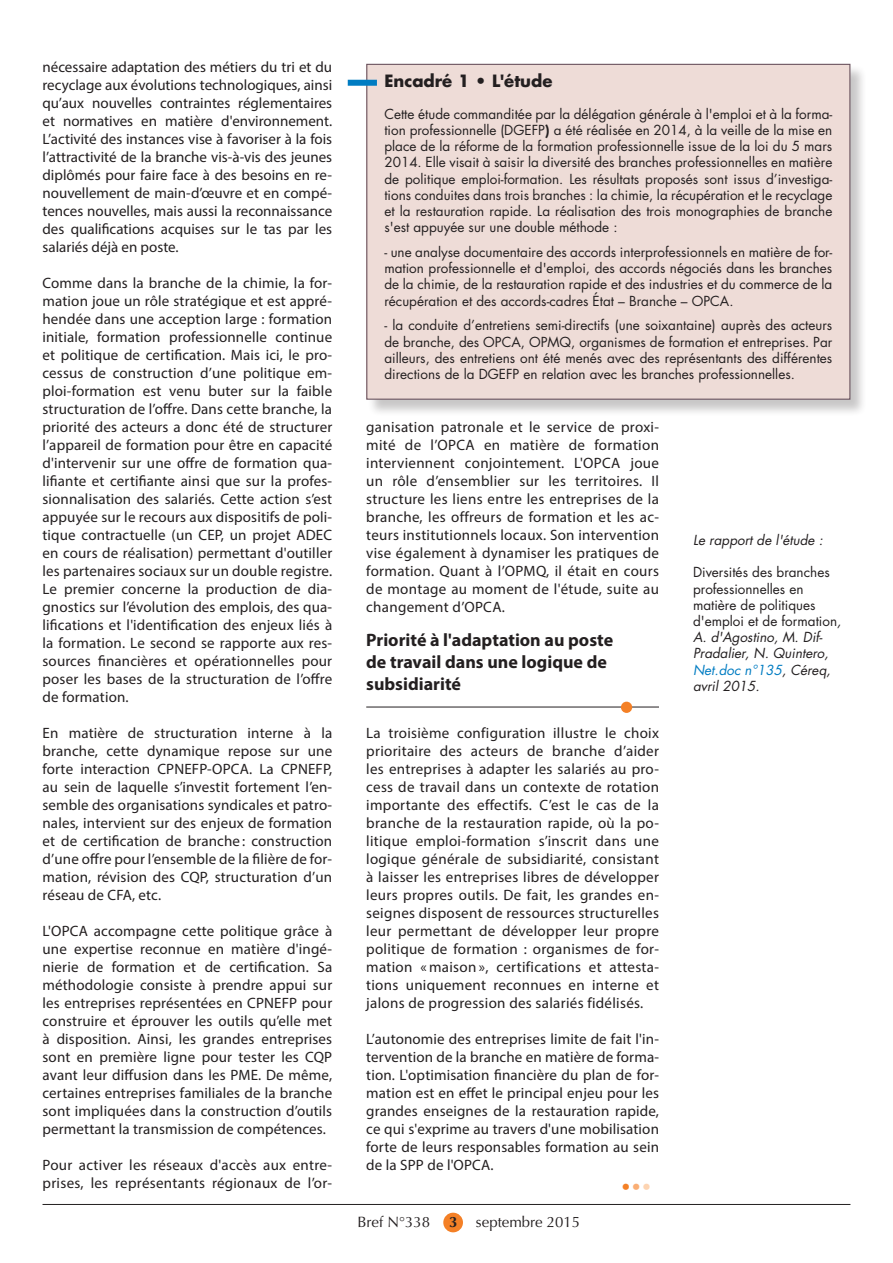
<style>
.page{position:relative;width:893px;height:1263px;background:#fff}
.page>*{position:absolute;margin:0;border:0;box-sizing:border-box;transform-origin:0 0}
.INTERTITRES{font:700 18px/21.6px "Myriad Pro";color:#231f20}
.TITREENCADRE{font:700 16.5px "Futura";color:#231f20}
.t1{font:300 16.5px "Futura";color:#f48026}
.TEXTE{font:15px/18px "Myriad Pro";letter-spacing:.01em;color:#231f20;text-align:justify}
.t2{font:15px "Optima";color:#231f20}
.t3{font:700 15px "Optima";color:#231f20}
.TEXTEENCADRE{font:13.5px/16.2px "Futura";color:#231f20;text-align:justify}
.ENCARTS{font:13.5px/16.2px "Futura";color:#231f20}
.ENCARTS-2{font:italic 13.5px "Futura";color:#231f20}
.s1{font-weight:700}
.s2{color:#faae74}
.s3{color:#fdd4b2}
.s4{font-style:italic}
.s5{font-style:italic;color:#007cc2}
</style>
<div class="page">
<div style="left:443px;top:1213px;width:20px;height:19px;background:#f48026;border-radius:50%"></div>
<hr style="left:43px;top:1204px;width:807px;height:1px;background:#231f20">
<hr style="left:366px;top:707px;width:293px;height:1px;background:#231f20">
<div style="left:621px;top:702px;width:11px;height:11px;background:#f48026;border-radius:50%"></div>
<div style="left:367px;top:65px;width:501px;height:352px;background:#231f20;opacity:.25"></div>
<div style="left:367px;top:64px;width:483px;height:335px;background:#eedcd7"></div>
<div style="left:348px;top:80px;width:29px;height:6px;background:#007cc2"></div>
<p class="TEXTE" style="left:43px;top:58px;width:291px">nécessaire adaptation des métiers du tri et du recyclage aux évolutions technologiques, ainsi qu’aux nouvelles contraintes réglementaires et normatives en matière d'environnement.<br>L’activité des instances vise à favoriser à la fois l’attractivité de la branche vis-à-vis des jeunes diplômés pour faire face à des besoins en re&shy;nouvellement de main-d’œuvre et en compé&shy;tences nouvelles, mais aussi la reconnaissance des qualifications acquises sur le tas par les salariés déjà en poste.</p>
<p class="TEXTE" style="left:43px;top:274px;width:291px">Comme dans la branche de la chimie, la for&shy;mation joue un rôle stratégique et est appré&shy;hendée dans une acception large : formation initiale, formation professionnelle continue et politique de certification. Mais ici, le pro&shy;cessus de construction d’une politique em&shy;ploi-formation est venu buter sur la faible structuration de l’offre. Dans cette branche, la priorité des acteurs a donc été de structurer l’appareil de formation pour être en capacité d'intervenir sur une offre de formation qua&shy;lifiante et certifiante ainsi que sur la profes&shy;sionnalisation des salariés. Cette action s’est appuyée sur le recours aux dispositifs de poli&shy;tique contractuelle (un CEP, un projet ADEC en cours de réalisation) permettant d'outiller les partenaires sociaux sur un double registre.<br>Le premier concerne la production de dia&shy;gnostics sur l’évolution des emplois, des qua&shy;lifications et l'identification des enjeux liés à la formation. Le second se rapporte aux res&shy;sources financières et opérationnelles pour poser les bases de la structuration de l’offre de formation.</p>
<p class="TEXTE" style="left:43px;top:724px;width:291px">En matière de structuration interne à la branche, cette dynamique repose sur une forte interaction CPNEFP-OPCA. La CPNEFP, au sein de laquelle s’investit fortement l’en&shy;semble des organisations syndicales et patro&shy;nales, intervient sur des enjeux de formation et de certification de branche : construction d’une offre pour l’ensemble de la filière de for&shy;mation, révision des CQP, structuration d’un réseau de CFA, etc.</p>
<p class="TEXTE" style="left:43px;top:922px;width:291px">L'OPCA accompagne cette politique grâce à une expertise reconnue en matière d'ingé&shy;nierie de formation et de certification. Sa méthodologie consiste à prendre appui sur les entreprises représentées en CPNEFP pour construire et éprouver les outils qu’elle met à disposition. Ainsi, les grandes entreprises sont en première ligne pour tester les CQP avant leur diffusion dans les PME. De même, certaines entreprises familiales de la branche sont impliquées dans la construction d’outils permettant la transmission de compétences.</p>
<p class="TEXTE" style="left:43px;top:1156px;width:291px">Pour activer les réseaux d'accès aux entre&shy;prises, les représentants régionaux de l’or-</p>
<p class="TITREENCADRE" style="left:384px;top:69px;width:170px">Encadré 1 • L'étude</p>
<p class="TEXTEENCADRE" style="left:384px;top:106px;width:449px">Cette étude commanditée par la délégation générale à l'emploi et à la forma&shy;tion professionnelle (DGEFP<span class="s1">)</span> a été réalisée en 2014, à la veille de la mise en place de la réforme de la formation professionnelle issue de la loi du 5 mars 2014. Elle visait à saisir la diversité des branches professionnelles en matière de politique emploi-formation. Les résultats proposés sont issus d’investiga&shy;tions conduites dans trois branches : la chimie, la récupération et le recyclage et la restauration rapide. La réalisation des trois monographies de branche s'est appuyée sur une double méthode :</p>
<p class="TEXTEENCADRE" style="left:384px;top:244px;width:449px">- une analyse documentaire des accords interprofessionnels en matière de for&shy;mation professionnelle et d'emploi, des accords négociés dans les branches de la chimie, de la restauration rapide et des industries et du commerce de la récupération et des accords-cadres État – Branche – OPCA.</p>
<p class="TEXTEENCADRE" style="left:384px;top:317px;width:449px">- la conduite d’entretiens semi-directifs (une soixantaine) auprès des acteurs de branche, des OPCA, OPMQ, organismes de formation et entreprises. Par ailleurs, des entretiens ont été menés avec des représentants des différentes directions de la DGEFP en relation avec les branches professionnelles.</p>
<p class="TEXTE" style="left:366px;top:418px;width:294px">ganisation patronale et le service de proxi&shy;mité de l’OPCA en matière de formation interviennent conjointement. L'OPCA joue un rôle d’ensemblier sur les territoires. Il structure les liens entre les entreprises de la branche, les offreurs de formation et les ac&shy;teurs institutionnels locaux. Son intervention vise également à dynamiser les pratiques de formation. Quant à l’OPMQ, il était en cours de montage au moment de l'étude, suite au changement d’OPCA.</p>
<p class="INTERTITRES" style="left:366px;top:629px;width:248px">Priorité à l'adaptation au poste de travail dans une logique de subsidiarité</p>
<p class="TEXTE" style="left:366px;top:724px;width:294px">La troisième configuration illustre le choix prioritaire des acteurs de branche d’aider les entreprises à adapter les salariés au pro&shy;cess de travail dans un contexte de rotation importante des effectifs. C’est le cas de la branche de la restauration rapide, où la po&shy;litique emploi-formation s’inscrit dans une logique générale de subsidiarité, consistant à laisser les entreprises libres de développer leurs propres outils. De fait, les grandes en&shy;seignes disposent de ressources structurelles leur permettant de développer leur propre politique de formation : organismes de for&shy;mation « maison », certifications et attesta&shy;tions uniquement reconnues en interne et jalons de progression des salariés fidélisés.</p>
<p class="TEXTE" style="left:366px;top:1030px;width:294px">L’autonomie des entreprises limite de fait l'in&shy;tervention de la branche en matière de forma&shy;tion. L'optimisation financière du plan de for&shy;mation est en effet le principal enjeu pour les grandes enseignes de la restauration rapide, ce qui s'exprime au travers d'une mobilisation forte de leurs responsables formation au sein de la SPP de l'OPCA.</p>
<p class="t1" style="left:621px;top:1176px;width:32px">•<span class="s2">•</span><span class="s3">•</span></p>
<p class="t2" style="left:357px;top:1213px;width:74px">Bref N°338</p>
<p class="t2" style="left:476px;top:1213px;width:106px">septembre 2015</p>
<p class="t3" style="left:449px;top:1213px;width:10px">3</p>
<p class="ENCARTS-2" style="left:693px;top:531px;width:131px">Le rapport de l'étude :</p>
<p class="ENCARTS" style="left:693px;top:564px;width:150px">Diversités des branches professionnelles en matière de politiques d'emploi et de formation<span class="s4">,<br>A. d'Agostino, M. Dif-<br>Pradalier, N. Quintero,<br></span><span class="s5">Net.doc n°135</span><span class="s4">, Céreq, avril 2015.</span></p>
</div>
